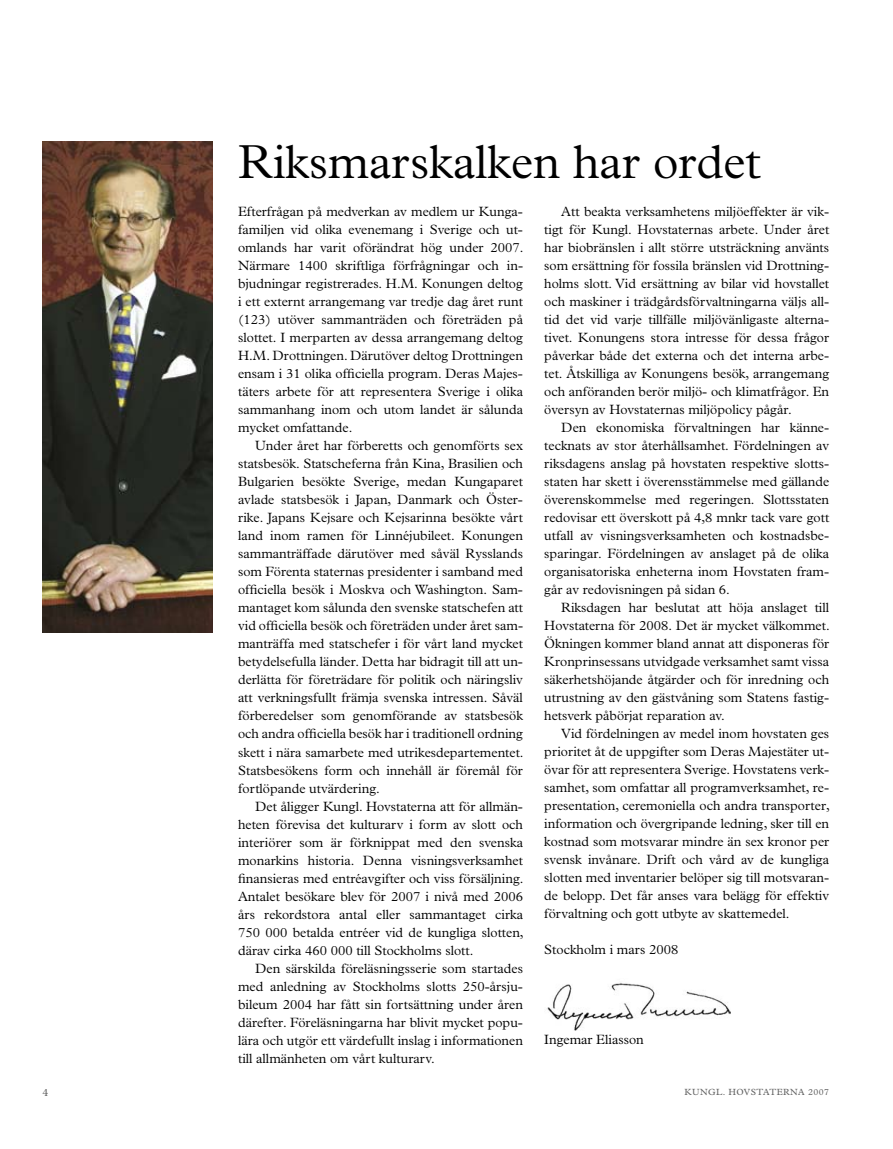
<style>
.page{position:relative;width:893px;height:1149px;background:#fff}
.page>*{position:absolute;margin:0;border:0;box-sizing:border-box;transform-origin:0 0}
.t1{font:300 48px "Plantin";color:#000}
.t2{font:300 13.5px/18px "Plantin";color:#000;text-align:justify}
.t3{font:10.5px "Plantin";color:#636363}
.t4{font:9px "Plantin";letter-spacing:.05em;color:#636363}
</style>
<div class="page">
<img style="left:43px;top:142px;width:170px;height:490px">
<img style="left:547px;top:983px;width:183px;height:46px">
<h1 class="t1" style="left:238px;top:134px;width:524px">Riksmarskalken har ordet</h1>
<p class="t2" style="left:238px;top:203px;width:287px">Efterfrågan på medverkan av medlem ur Kunga&shy;familjen vid olika evenemang i Sverige och ut&shy;omlands har varit oförändrat hög under 2007.<br>Närmare 1400 skriftliga förfrågningar och in&shy;bjudningar registrerades. H.M. Konungen deltog i ett externt arrangemang var tredje dag året runt (123) utöver sammanträden och företräden på slottet. I merparten av dessa arrangemang deltog H.M. Drottningen. Därutöver deltog Drottningen ensam i 31 olika officiella program. Deras Majes&shy;täters arbete för att representera Sverige i olika sammanhang inom och utom landet är sålunda mycket omfattande.</p>
<p class="t2" style="left:238px;top:436px;width:287px;text-indent:17px">Under året har förberetts och genomförts sex statsbesök. Statscheferna från Kina, Brasilien och Bulgarien besökte Sverige, medan Kungaparet avlade statsbesök i Japan, Danmark och Öster&shy;rike. Japans Kejsare och Kejsarinna besökte vårt land inom ramen för Linnéjubileet. Konungen sammanträffade därutöver med såväl Rysslands som Förenta staternas presidenter i samband med officiella besök i Moskva och Washington. Sam&shy;mantaget kom sålunda den svenske statschefen att vid officiella besök och företräden under året sam&shy;manträffa med statschefer i för vårt land mycket betydelsefulla länder. Detta har bidragit till att un&shy;derlätta för företrädare för politik och näringsliv att verkningsfullt främja svenska intressen. Såväl förberedelser som genomförande av statsbesök och andra officiella besök har i traditionell ordning skett i nära samarbete med utrikesdepartementet.<br>Statsbesökens form och innehåll är föremål för fortlöpande utvärdering.</p>
<p class="t2" style="left:238px;top:796px;width:287px;text-indent:17px">Det åligger Kungl. Hovstaterna att för allmän&shy;heten förevisa det kulturarv i form av slott och interiörer som är förknippat med den svenska monarkins historia. Denna visningsverksamhet finansieras med entréavgifter och viss försäljning.<br>Antalet besökare blev för 2007 i nivå med 2006 års rekordstora antal eller sammantaget cirka 750 000 betalda entréer vid de kungliga slotten, därav cirka 460 000 till Stockholms slott.</p>
<p class="t2" style="left:238px;top:958px;width:286px;text-indent:17px">Den särskilda föreläsningsserie som startades med anledning av Stockholms slotts 250-årsju&shy;bileum 2004 har fått sin fortsättning under åren därefter. Föreläsningarna har blivit mycket popu&shy;lära och utgör ett värdefullt inslag i informationen till allmänheten om vårt kulturarv.</p>
<p class="t2" style="left:544px;top:202px;width:286px;text-indent:17px">Att beakta verksamhetens miljöeffekter är vik&shy;tigt för Kungl. Hovstaternas arbete. Under året har biobränslen i allt större utsträckning använts som ersättning för fossila bränslen vid Drottning&shy;holms slott. Vid ersättning av bilar vid hovstallet och maskiner i trädgårdsförvaltningarna väljs all&shy;tid det vid varje tillfälle miljövänligaste alterna&shy;tivet. Konungens stora intresse för dessa frågor påverkar både det externa och det interna arbe&shy;tet. Åtskilliga av Konungens besök, arrangemang och anföranden berör miljö- och klimatfrågor. En översyn av Hovstaternas miljöpolicy pågår.</p>
<p class="t2" style="left:544px;top:418px;width:286px;text-indent:17px">Den ekonomiska förvaltningen har känne&shy;tecknats av stor återhållsamhet. Fördelningen av riksdagens anslag på hovstaten respektive slotts&shy;staten har skett i överensstämmelse med gällande överenskommelse med regeringen. Slottsstaten redovisar ett överskott på 4,8 mnkr tack vare gott utfall av visningsverksamheten och kostnadsbe&shy;sparingar. Fördelningen av anslaget på de olika organisatoriska enheterna inom Hovstaten fram&shy;går av redovisningen på sidan 6.</p>
<p class="t2" style="left:544px;top:598px;width:287px;text-indent:17px">Riksdagen har beslutat att höja anslaget till Hovstaterna för 2008. Det är mycket välkommet.<br>Ökningen kommer bland annat att disponeras för Kronprinsessans utvidgade verksamhet samt vissa säkerhetshöjande åtgärder och för inredning och utrustning av den gästvåning som Statens fastig&shy;hetsverk påbörjat reparation av.</p>
<p class="t2" style="left:544px;top:724px;width:287px;text-indent:17px">Vid fördelningen av medel inom hovstaten ges prioritet åt de uppgifter som Deras Majestäter ut&shy;övar för att representera Sverige. Hovstatens verk&shy;samhet, som omfattar all programverksamhet, re&shy;presentation, ceremoniella och andra transporter, information och övergripande ledning, sker till en kostnad som motsvarar mindre än sex kronor per svensk invånare. Drift och vård av de kungliga slotten med inventarier belöper sig till motsvaran&shy;de belopp. Det får anses vara belägg för effektiv förvaltning och gott utbyte av skattemedel.</p>
<p class="t2" style="left:544px;top:940px;width:136px">Stockholm i mars 2008</p>
<p class="t2" style="left:544px;top:1030px;width:101px">Ingemar Eliasson</p>
<p class="t3" style="left:43px;top:1085px;width:7px">4</p>
<p class="t4" style="left:685px;top:1086px;width:146px">KUNGL. HOVSTATERNA 2007</p>
</div>
